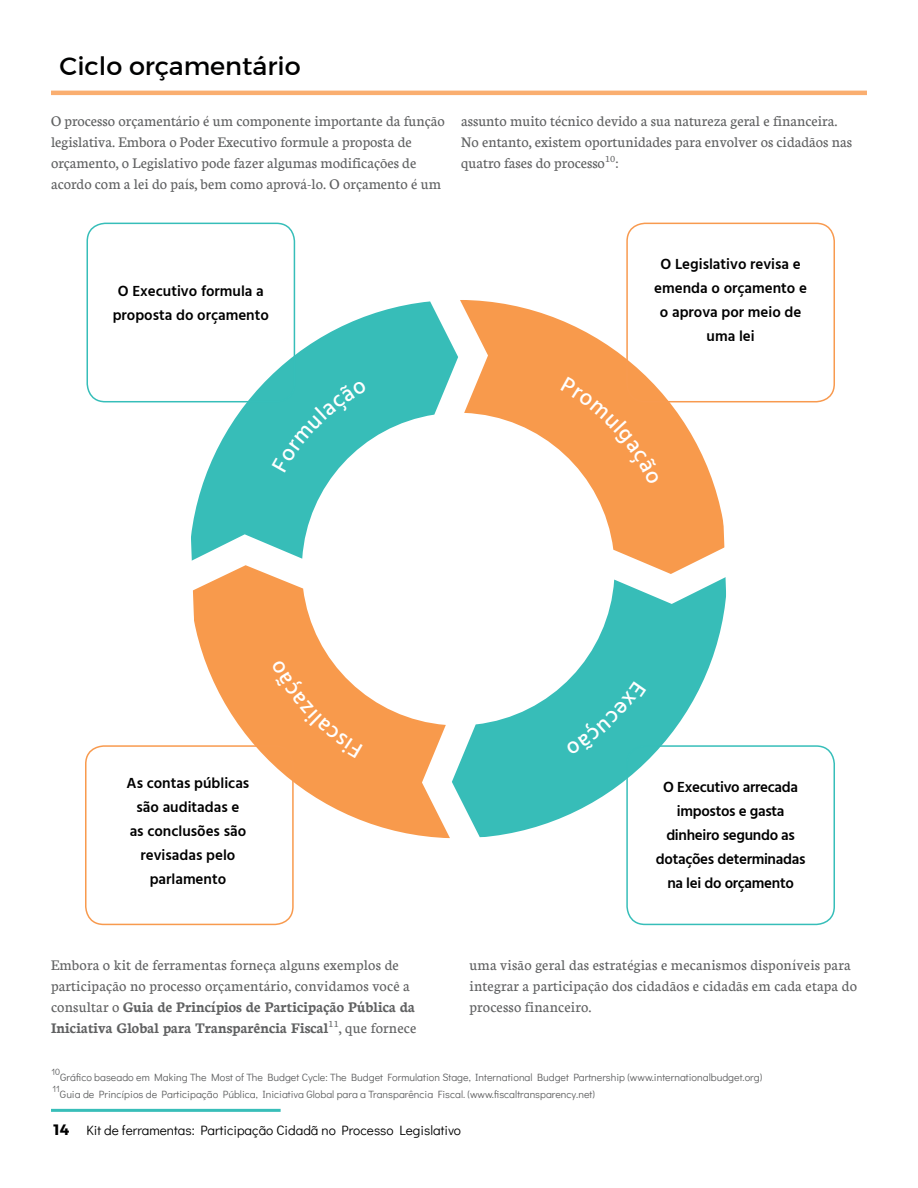
<style>
.page{position:relative;width:918px;height:1188px;background:#fff}
.page>*{position:absolute;margin:0;border:0;box-sizing:border-box;transform-origin:0 0}
.t1{font:25.5px "Montserrat";color:#000101}
.t2{font:15.75px/21px "Neuton";color:#606162}
.t3{font:600 15px/24px "Hind";color:#000;text-align:center}
.t4{font:600 15px/24px "Hind";letter-spacing:-.02em;color:#000;text-align:center}
.t5{font:13.5px "Didact Gothic";color:#000}
.t6{font:10.5px "Didact Gothic";color:#606162}
.t7{font:9px "Didact Gothic";color:#606162}
.s1{font-weight:700}
.s2{font-family:"Montserrat";font-weight:700;font-size:15px}
</style>
<div class="page">
<hr style="left:51px;top:91px;width:816px;height:4px;background:#faae70">
<svg style="left:189px;top:301px;width:269px;height:260px"></svg>
<svg style="left:460px;top:300px;width:266px;height:274px"></svg>
<svg style="left:192px;top:565px;width:258px;height:273px"></svg>
<svg style="left:452px;top:577px;width:274px;height:260px"></svg>
<div style="left:87px;top:223px;width:208px;height:179px;border:2px solid #36beb9;border-radius:18px"></div>
<div style="left:626px;top:745px;width:209px;height:180px;border:2px solid #36beb9;border-radius:18px"></div>
<div style="left:626px;top:223px;width:209px;height:179px;border:2px solid #f89a4f;border-radius:18px"></div>
<div style="left:85px;top:745px;width:209px;height:180px;border:2px solid #f89a4e;border-radius:18px"></div>
<hr style="left:51px;top:1109px;width:230px;height:3px;background:#38beb9">
<div style="left:272px;top:380px;width:95px;height:92px;background:#37bdb8"></div>
<div style="left:561px;top:377px;width:99px;height:108px;background:#f89a4c"></div>
<div style="left:566px;top:681px;width:80px;height:74px;background:#37bdb8"></div>
<div style="left:272px;top:660px;width:91px;height:99px;background:#f89a4c"></div>
<h1 class="t1" style="left:60px;top:50px;width:243px">Ciclo orçamentário</h1>
<p class="t2" style="left:51px;top:110px;width:395px">O processo orçamentário é um componente importante da função legislativa. Embora o Poder Executivo formule a proposta de orçamento, o Legislativo pode fazer algumas modificações de acordo com a lei do país, bem como aprová-lo. O orçamento é um</p>
<p class="t2" style="left:461px;top:110px;width:393px">assunto muito técnico devido a sua natureza geral e financeira.<br>No entanto, existem oportunidades para envolver os cidadãos nas quatro fases do processo<sup>10</sup>:</p>
<p class="t3" style="left:113px;top:279px;width:158px">O Executivo formula a proposta do orçamento</p>
<p class="t3" style="left:127px;top:772px;width:124px">As contas públicas são auditadas e<br>as conclusões são revisadas pelo parlamento</p>
<p class="t3" style="left:654px;top:253px;width:154px">O Legislativo revisa e emenda o orçamento e o aprova por meio de uma lei</p>
<p class="t4" style="left:656px;top:776px;width:151px">O Executivo arrecada impostos e gasta dinheiro segundo as dotações determinadas na lei do orçamento</p>
<p class="t2" style="left:51px;top:954px;width:367px">Embora o kit de ferramentas forneça alguns exemplos de participação no processo orçamentário, convidamos você a consultar o <span class="s1">Guia de Princípios de Participação Pública da Iniciativa Global para Transparência Fiscal</span><sup>11</sup>, que fornece</p>
<p class="t2" style="left:469px;top:954px;width:389px">uma visão geral das estratégias e mecanismos disponíveis para integrar a participação dos cidadãos e cidadãs em cada etapa do processo financeiro.</p>
<p class="t7" style="left:51px;top:1065px;width:10px">10</p>
<p class="t6" style="left:60px;top:1069px;width:703px">Gráfico baseado em Making The Most of The Budget Cycle: The Budget Formulation Stage, International Budget Partnership (www.internationalbudget.org)</p>
<p class="t7" style="left:53px;top:1082px;width:9px">11</p>
<p class="t6" style="left:60px;top:1086px;width:536px">Guia de Princípios de Participação Pública, Iniciativa Global para a Transparência Fiscal. (www.fiscaltransparency.net)</p>
<p class="t5" style="left:54px;top:1120px;width:409px"><span class="s2">14</span> Kit de ferramentas: Participação Cidadã no Processo Legislativo</p>
</div>
